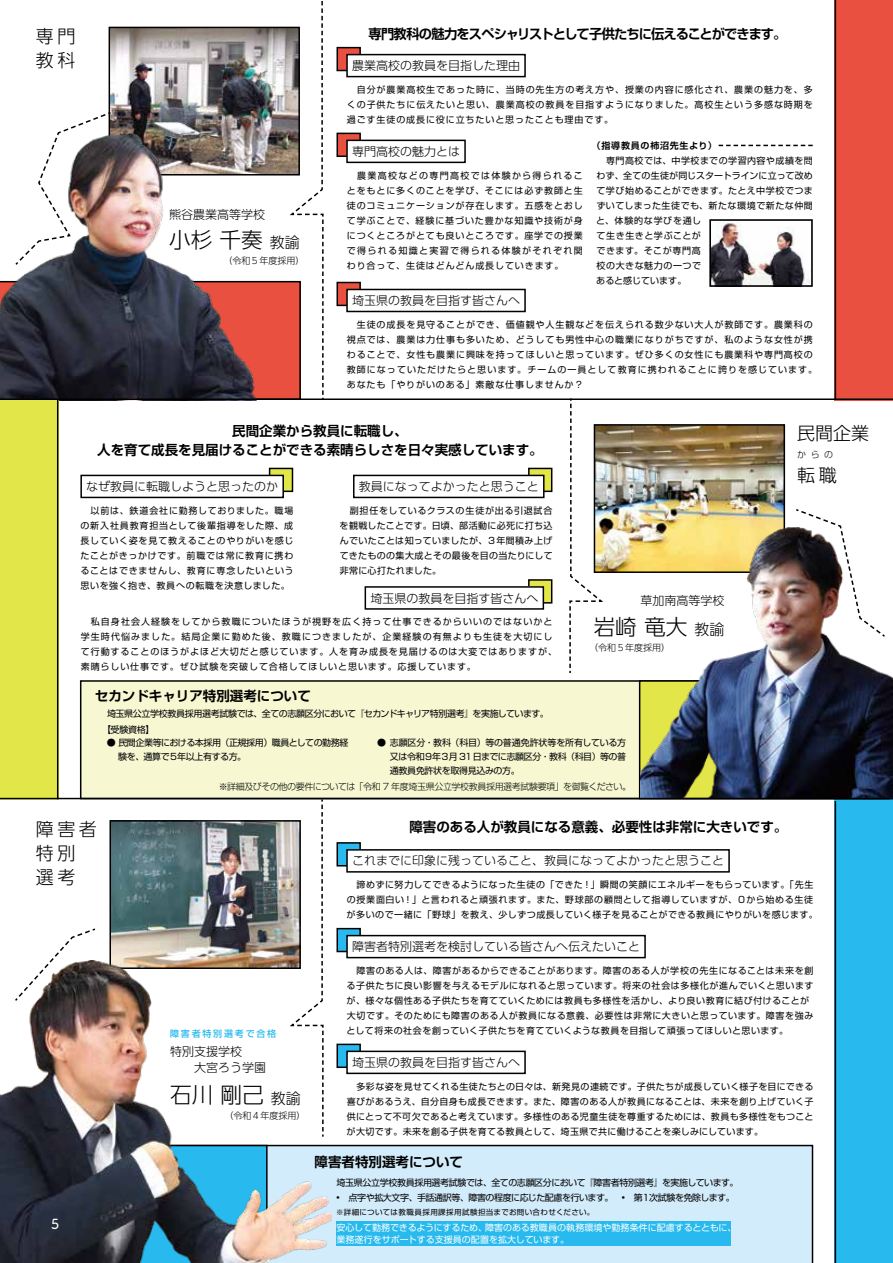
<style>
.page{position:relative;width:893px;height:1263px;background:#fff}
.page>*{position:absolute;margin:0;border:0;box-sizing:border-box;transform-origin:0 0}
.t1{font:300 21.6px "UD Shin Go Pr 6 N";color:#000}
.t2{font:300 18px/24px "UD Shin Go Pr 6 N";letter-spacing:.2em;color:#000}
.t3{font:13.8px "Tsuku A Rd Gothic Std D";color:#fff}
.t4{font:700 13.5px/19.5px "Shin Go Pro De";color:#000;text-align:center}
.t5{font:700 13.5px "Shin Go Pro De";letter-spacing:-.07em;color:#000}
.t6{font:300 12px/16.5px "UD Shin Go Pr 6 N";color:#000}
.t7{font:9px/15px "Shin Go Pr 5";letter-spacing:.075em;color:#000;text-align:justify}
.t8{font:9px/13.5px "Shin Go Pro";letter-spacing:-.045em;color:#000}
.t9{font:9px/15px "Shin Go Pr 5";letter-spacing:.105em;color:#000}
.t10{font:9px/15px "Shin Go Pr 5";letter-spacing:.115em;color:#000}
.t11{font:9px/15px "Shin Go Pr 5";letter-spacing:.055em;color:#000}
.t12{font:9px/15px "Shin Go Pr 5";letter-spacing:.05em;color:#000}
.t13{font:9px/12px "Shin Go Pro";color:#fff}
.t14{font:300 9px "Shin Go Pro";letter-spacing:-.045em;color:#000}
.t15{font:300 9px "UD Shin Go Pr 6 N";color:#000}
.t16{font:700 9px "Shin Go Pr 5 De";letter-spacing:.085em;color:#000}
.t17{font:500 9px "Shin Go Pro";letter-spacing:.2em;color:#28baee}
.t18{font:7.5px "Shin Go Pro";letter-spacing:.045em;color:#000}
.s1{font-size:15px}
</style>
<div class="page">
<div style="left:835px;top:0;width:58px;height:400px;background:#ea5040"></div>
<div style="left:835px;top:799px;width:58px;height:464px;background:#28baee"></div>
<img style="left:712px;top:222px;width:98px;height:62px">
<div style="left:709px;top:219px;width:104px;height:68px;border:2px solid #000"></div>
<img style="left:112px;top:823px;width:176px;height:137px">
<div style="left:109px;top:820px;width:192px;height:149px;border:2px solid #000"></div>
<div style="left:331px;top:1145px;width:482px;height:118px;background:#d3ecfb"></div>
<div style="left:337px;top:48px;width:23px;height:23px;background:#ea5040"></div>
<div style="left:336px;top:47px;width:25px;height:24px;border:2px solid #000"></div>
<div style="left:347px;top:55px;width:178px;height:22px;background:#fff"></div>
<div style="left:346px;top:54px;width:180px;height:23px;border:2px solid #000"></div>
<div style="left:337px;top:843px;width:23px;height:23px;background:#28baee"></div>
<div style="left:336px;top:842px;width:25px;height:24px;border:2px solid #000"></div>
<div style="left:347px;top:850px;width:382px;height:22px;background:#fff"></div>
<div style="left:346px;top:849px;width:384px;height:24px;border:2px solid #000"></div>
<div style="left:337px;top:133px;width:23px;height:23px;background:#ea5040"></div>
<div style="left:336px;top:133px;width:25px;height:24px;border:2px solid #000"></div>
<div style="left:347px;top:140px;width:118px;height:22px;background:#fff"></div>
<div style="left:346px;top:140px;width:120px;height:23px;border:2px solid #000"></div>
<div style="left:337px;top:929px;width:23px;height:22px;background:#28baee"></div>
<div style="left:336px;top:928px;width:25px;height:24px;border:2px solid #000"></div>
<div style="left:347px;top:935px;width:298px;height:22px;background:#fff"></div>
<div style="left:346px;top:935px;width:300px;height:23px;border:2px solid #000"></div>
<div style="left:337px;top:282px;width:23px;height:23px;background:#ea5040"></div>
<div style="left:336px;top:282px;width:25px;height:24px;border:2px solid #000"></div>
<div style="left:347px;top:289px;width:178px;height:22px;background:#fff"></div>
<div style="left:346px;top:289px;width:180px;height:23px;border:2px solid #000"></div>
<div style="left:337px;top:1044px;width:23px;height:23px;background:#28baee"></div>
<div style="left:336px;top:1044px;width:25px;height:24px;border:2px solid #000"></div>
<div style="left:347px;top:1051px;width:178px;height:22px;background:#fff"></div>
<div style="left:346px;top:1050px;width:180px;height:24px;border:2px solid #000"></div>
<img style="left:0;top:960px;width:331px;height:303px">
<img style="left:0;top:1px;width:324px;height:400px">
<svg style="left:288px;top:799px;width:36px;height:339px"></svg>
<hr style="left:835px;top:0;width:1px;height:400px;background:#000">
<hr style="left:835px;top:801px;width:1px;height:462px;background:#000">
<div style="left:0;top:399px;width:58px;height:400px;background:#e3e648"></div>
<img style="left:605px;top:427px;width:177px;height:143px">
<div style="left:594px;top:424px;width:191px;height:149px;border:2px solid #000"></div>
<div style="left:81px;top:681px;width:812px;height:117px;background:#f7f8d2"></div>
<div style="left:80px;top:680px;width:813px;height:119px;border:2px solid #000"></div>
<div style="left:270px;top:468px;width:22px;height:23px;background:#e3e648"></div>
<div style="left:269px;top:468px;width:24px;height:24px;border:2px solid #000"></div>
<div style="left:81px;top:475px;width:202px;height:22px;background:#fff"></div>
<div style="left:80px;top:475px;width:204px;height:23px;border:2px solid #000"></div>
<svg style="left:531px;top:471px;width:18px;height:18px"></svg>
<div style="left:528px;top:468px;width:24px;height:24px;border:2px solid #000"></div>
<div style="left:354px;top:475px;width:190px;height:22px;background:#fff"></div>
<div style="left:353px;top:475px;width:191px;height:23px;border:2px solid #000"></div>
<div style="left:529px;top:580px;width:23px;height:23px;background:#e3e648"></div>
<div style="left:528px;top:579px;width:24px;height:25px;border:2px solid #000"></div>
<div style="left:365px;top:587px;width:178px;height:22px;background:#fff"></div>
<div style="left:365px;top:586px;width:179px;height:24px;border:2px solid #000"></div>
<img style="left:641px;top:527px;width:252px;height:272px">
<svg style="left:569px;top:400px;width:36px;height:273px"></svg>
<hr style="left:57px;top:400px;width:1px;height:399px;background:#000">
<hr style="left:0;top:398px;width:893px;height:2px;background:#000">
<svg style="left:719px;top:145px;width:94px;height:1px"></svg>
<hr style="left:0;top:798px;width:890px;height:1px;background:#000">
<svg style="left:794px;top:509px;width:93px;height:129px"></svg>
<svg style="left:13px;top:928px;width:84px;height:74px"></svg>
<div style="left:336px;top:1221px;width:395px;height:24px;background:#28baee"></div>
<h2 class="t2" style="left:36px;top:23px;width:41px">専門教科</h2>
<h3 class="t6" style="left:169px;top:205px;width:97px">熊谷農業高等学校</h3>
<h1 class="t1" style="left:169px;top:222px;width:132px">小杉 千奏 <span class="s1">教諭</span></h1>
<p class="t15" style="left:223px;top:254px;width:82px">（令和 5 年度採用）</p>
<h3 class="t5" style="left:369px;top:22px;width:419px">専門教科の魅力をスペシャリストとして子供たちに伝えることができます。</h3>
<h3 class="t6" style="left:352px;top:57px;width:169px">農業高校の教員を目指した理由</h3>
<p class="t7" style="left:347px;top:81px;width:467px">　自分が農業高校生であった時に、当時の先生方の考え方や、授業の内容に感化され、農業の魅力を、多くの子供たちに伝えたいと思い、農業高校の教員を目指すようになりました。高校生という多感な時期を過ごす生徒の成長に役に立ちたいと思ったことも理由です。</p>
<h3 class="t6" style="left:352px;top:143px;width:109px">専門高校の魅力とは</h3>
<p class="t7" style="left:347px;top:167px;width:238px">　農業高校などの専門高校では体験から得られることをもとに多くのことを学び、そこには必ず教師と生徒のコミュニケーションが存在します。五感をとおして学ぶことで、経験に基づいた豊かな知識や技術が身につくところがとても良いところです。座学での授業で得られる知識と実習で得られる体験がそれぞれ関わり合って、生徒はどんどん成長していきます。</p>
<h3 class="t6" style="left:352px;top:292px;width:169px">埼玉県の教員を目指す皆さんへ</h3>
<p class="t16" style="left:592px;top:138px;width:127px">（指導教員の柿沼先生より）</p>
<p class="t12" style="left:596px;top:152px;width:218px">　専門高校では、中学校までの学習内容や成績を問わず、全ての生徒が同じスタートラインに立って改めて学び始めることができます。たとえ中学校でつまずいてしまった生徒でも、新たな環境で新たな仲間と、体験的な学びを通し<br>て生き生きと学ぶことが<br>できます。そこが専門高<br>校の大きな魅力の一つで<br>あると感じています。</p>
<p class="t9" style="left:347px;top:316px;width:472px">　生徒の成長を見守ることができ、価値観や人生観などを伝えられる数少ない大人が教師です。農業科の視点では、農業は力仕事も多いため、どうしても男性中心の職業になりがちですが、私のような女性が携わることで、女性も農業に興味を持ってほしいと思っています。ぜひ多くの女性にも農業科や専門高校の教師になっていただけたらと思います。チームの一員として教育に携われることに誇りを感じています。あなたも「やりがいのある」素敵な仕事しませんか？</p>
<h3 class="t4" style="left:97px;top:419px;width:447px">民間企業から教員に転職し、<br>人を育て成⾧を見届けることができる素晴らしさを日々実感しています。</h3>
<h3 class="t6" style="left:86px;top:478px;width:193px">なぜ教員に転職しようと思ったのか</h3>
<h3 class="t6" style="left:359px;top:478px;width:181px">教員になってよかったと思うこと</h3>
<h2 class="t2" style="left:797px;top:420px;width:73px">民間企業</h2>
<p class="t15" style="left:797px;top:447px;width:37px">からの</p>
<h2 class="t2" style="left:797px;top:462px;width:41px">転職</h2>
<p class="t7" style="left:80px;top:502px;width:215px">　以前は、鉄道会社に勤務しておりました。職場の新入社員教育担当として後輩指導をした際、成長していく姿を見て教えることのやりがいを感じたことがきっかけです。前職では常に教育に携わることはできませんし、教育に専念したいという思いを強く抱き、教員への転職を決意しました。</p>
<p class="t7" style="left:340px;top:502px;width:214px">　副担任をしているクラスの生徒が出る引退試合を観戦したことです。日頃、部活動に必死に打ち込んでいたことは知っていましたが、３年間積み上げてきたものの集大成とその最後を目の当たりにして非常に心打たれました。</p>
<h3 class="t6" style="left:370px;top:589px;width:170px">埼玉県の教員を目指す皆さんへ</h3>
<h3 class="t6" style="left:640px;top:592px;width:85px">草加南高等学校</h3>
<h1 class="t1" style="left:594px;top:609px;width:132px">岩崎 竜大 <span class="s1">教諭</span></h1>
<p class="t15" style="left:589px;top:640px;width:82px">（令和 5 年度採用）</p>
<p class="t10" style="left:81px;top:614px;width:478px">　私自身社会人経験をしてから教職についたほうが視野を広く持って仕事できるからいいのではないかと学生時代悩みました。結局企業に勤めた後、教職につきましたが、企業経験の有無よりも生徒を大切にして行動することのほうがよほど大切だと感じています。人を育み成長を見届けるのは大変ではありますが、素晴らしい仕事です。ぜひ試験を突破して合格してほしいと思います。応援しています。</p>
<h3 class="t4" style="left:95px;top:684px;width:218px">セカンドキャリア特別選考について</h3>
<p class="t8" style="left:102px;top:722px;width:54px">【受験資格】</p>
<p class="t8" style="left:118px;top:735px;width:232px;text-indent:-11px">● 民間企業等における本採用（正規採用）職員としての勤務経験を、通算で５年以上有する方。</p>
<p class="t8" style="left:390px;top:735px;width:238px;text-align:justify;text-indent:-13px">● 志願区分・教科（科目）等の普通免許状等を所有している方又は令和９年３月 31 日までに志願区分・教科（科目）等の普通教員免許状を取得見込みの方。</p>
<p class="t14" style="left:219px;top:779px;width:414px">※詳細及びその他の要件については「令和 7 年度埼玉県公立学校教員採用選考試験要項」を御覧ください。</p>
<p class="t8" style="left:107px;top:706px;width:443px">埼玉県公立学校教員採用選考試験では、全ての志願区分において『セカンドキャリア特別選考』を実施しています。</p>
<h2 class="t2" style="left:36px;top:816px;width:63px">障害者特別選考</h2>
<h3 class="t3" style="left:51px;top:1213px;width:10px">5</h3>
<p class="t17" style="left:170px;top:1026px;width:108px">障害者特別選考で合格</p>
<h3 class="t6" style="left:170px;top:1042px;width:97px">特別支援学校<br>　　大宮ろう学園</h3>
<h1 class="t1" style="left:170px;top:1077px;width:132px">石川 剛己 <span class="s1">教諭</span></h1>
<p class="t15" style="left:224px;top:1109px;width:82px">（令和 4 年度採用）</p>
<h3 class="t4" style="left:409px;top:815px;width:379px">障害のある人が教員になる意義、必要性は非常に大きいです。</h3>
<h3 class="t6" style="left:352px;top:852px;width:373px">これまでに印象に残っていること、教員になってよかったと思うこと</h3>
<p class="t11" style="left:347px;top:876px;width:473px">　諦めずに努力してできるようになった生徒の「できた！」瞬間の笑顔にエネルギーをもらっています。「先生の授業面白い！」と言われると頑張れます。また、野球部の顧問として指導していますが、０から始める生徒が多いので一緒に「野球」を教え、少しずつ成長していく様子を見ることができる教員にやりがいを感じます。</p>
<h3 class="t6" style="left:352px;top:938px;width:289px">障害者特別選考を検討している皆さんへ伝えたいこと</h3>
<p class="t7" style="left:346px;top:962px;width:468px;text-align:left">　障害のある人は、障害があるからできることがあります。障害のある人が学校の先生になることは未来を創る子供たちに良い影響を与えるモデルになれると思っています。将来の社会は多様化が進んでいくと思いますが、様々な個性ある子供たちを育てていくためには教員も多様性を活かし、より良い教育に結び付けることが大切です。そのためにも障害のある人が教員になる意義、必要性は非常に大きいと思っています。障害を強みとして将来の社会を創っていく子供たちを育てていくような教員を目指して頑張ってほしいと思います。</p>
<h3 class="t6" style="left:352px;top:1054px;width:169px">埼玉県の教員を目指す皆さんへ</h3>
<p class="t7" style="left:347px;top:1078px;width:468px">　多彩な姿を見せてくれる生徒たちとの日々は、新発見の連続です。子供たちが成長していく様子を目にできる喜びがあるうえ、自分自身も成長できます。また、障害のある人が教員になることは、未来を創り上げていく子供にとって不可欠であると考えています。多様性のある児童生徒を尊重するためには、教員も多様性をもつことが大切です。未来を創る子供を育てる教員として、埼玉県で共に働けることを楽しみにしています。</p>
<h3 class="t4" style="left:314px;top:1150px;width:150px">障害者特別選考について</h3>
<p class="t8" style="left:336px;top:1174px;width:404px;line-height:15px">埼玉県公立学校教員採用選考試験では、全ての志願区分において『障害者特別選考』を実施しています。•　点字や拡大文字、手話通訳等、障害の程度に応じた配慮を行います。　•　第１次試験を免除します。</p>
<p class="t18" style="left:336px;top:1206px;width:260px">※詳細については教職員採用課採用試験担当までお問い合わせください。</p>
<p class="t13" style="left:336px;top:1220px;width:401px">安心して勤務できるようにするため、障害のある教職員の執務環境や勤務条件に配慮するとともに、業務遂行をサポートする支援員の配置を拡大しています。</p>
</div>
